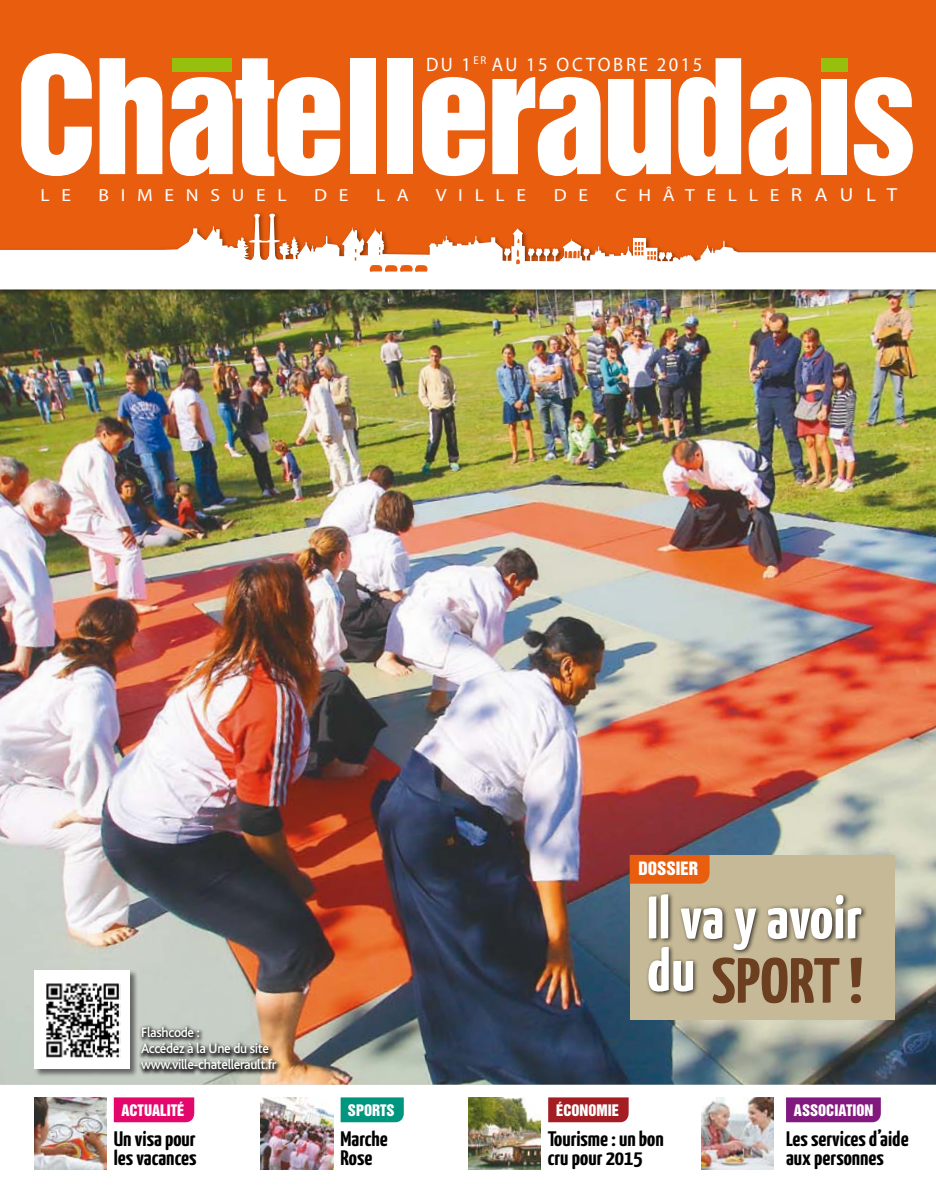
<style>
.page{position:relative;width:936px;height:1191px;background:#fff}
.page>*{position:absolute;margin:0;border:0;box-sizing:border-box;transform-origin:0 0}
.t1{font:700 63.75px "Yanone Kaffeesatz";color:#6d3f21;scale:1.1 1}
.t2{font:700 60px "Yanone Kaffeesatz";letter-spacing:.005em;color:#fff;scale:1.1 1}
.t3{font:700 21px/19.5px "Yanone Kaffeesatz";color:#000;scale:1.1 1}
.t4{font:19.5px "Myriad Pro";letter-spacing:.13em;color:#fff;scale:.95 1}
.t5{font:18.9px "Myriad Pro";color:#fff;scale:1.11 1}
.t6{font:17.55px "Myriad Pro";letter-spacing:.6em;color:#fff;scale:1.11 1}
.t7{font:16.8px "Helvetica Inserat";color:#fff}
.t8{font:14.55px "Helvetica Inserat";color:#fff}
.t9{font:500 14.25px/15.8px "Bliss";letter-spacing:-.025em;color:#fff;scale:.95 1}
.s1{font-size:18.9px}
</style>
<div class="page">
<img style="left:0;top:295px;width:935px;height:789px">
<div style="left:34px;top:969px;width:105px;height:108px;background:#000;opacity:.5"></div>
<div style="left:34px;top:969px;width:96px;height:99px;background:#fff"></div>
<img style="left:46px;top:983px;width:75px;height:75px">
<div style="left:0;top:0;width:935px;height:210px;background:#e95d0f"></div>
<div style="left:0;top:210px;width:935px;height:85px;background:#000;opacity:.5"></div>
<svg style="left:0;top:213px;width:935px;height:76px"></svg>
<svg style="left:249px;top:239px;width:31px;height:3px"></svg>
<svg style="left:634px;top:242px;width:22px;height:18px"></svg>
<svg style="left:354px;top:249px;width:2px;height:12px"></svg>
<svg style="left:370px;top:265px;width:57px;height:7px"></svg>
<svg style="left:564px;top:251px;width:15px;height:7px"></svg>
<svg style="left:516px;top:249px;width:4px;height:15px"></svg>
<svg style="left:340px;top:1097px;width:64px;height:25px;background:#099882"></svg>
<div style="left:548px;top:1097px;width:80px;height:25px;background:#a41d23"></div>
<div style="left:786px;top:1097px;width:94px;height:25px;background:#81197f"></div>
<div style="left:114px;top:1097px;width:80px;height:25px;background:#e4076b"></div>
<img style="left:261px;top:1097px;width:72px;height:72px">
<img style="left:468px;top:1097px;width:72px;height:72px">
<img style="left:701px;top:1097px;width:72px;height:72px">
<img style="left:34px;top:1097px;width:72px;height:72px">
<svg style="left:21px;top:53px;width:71px;height:123px"></svg>
<svg style="left:99px;top:58px;width:63px;height:116px"></svg>
<svg style="left:170px;top:58px;width:170px;height:118px"></svg>
<div style="left:350px;top:58px;width:25px;height:116px;background:#fff"></div>
<div style="left:387px;top:58px;width:25px;height:116px;background:#fff"></div>
<svg style="left:422px;top:77px;width:63px;height:99px"></svg>
<svg style="left:492px;top:77px;width:108px;height:99px"></svg>
<svg style="left:608px;top:79px;width:62px;height:97px"></svg>
<svg style="left:678px;top:58px;width:63px;height:118px"></svg>
<svg style="left:748px;top:77px;width:63px;height:99px"></svg>
<div style="left:820px;top:79px;width:26px;height:95px;background:#fff"></div>
<svg style="left:853px;top:77px;width:59px;height:99px"></svg>
<div style="left:172px;top:58px;width:59px;height:13px;background:#97bf0d"></div>
<div style="left:820px;top:58px;width:27px;height:13px;background:#97bf0d"></div>
<div style="left:138px;top:1024px;width:144px;height:51px;background:#000;opacity:.75"></div>
<div style="left:629px;top:855px;width:265px;height:164px;background:#c6b997"></div>
<div style="left:629px;top:855px;width:80px;height:28px;background:#e95d0f"></div>
<div style="left:645px;top:891px;width:222px;height:106px;background:#000;opacity:.75"></div>
<p class="t4" style="left:426px;top:52px;width:292px">DU 1<sup>ER</sup> AU 15 OCTOBRE 2015</p>
<p class="t6" style="left:40px;top:184px;width:27px">L E</p>
<p class="t6" style="left:98px;top:184px;width:171px">B IME NSUE L</p>
<p class="t6" style="left:314px;top:184px;width:30px">D E</p>
<p class="t6" style="left:376px;top:184px;width:30px">L A</p>
<p class="t6" style="left:435px;top:184px;width:81px">VILLE</p>
<p class="t6" style="left:553px;top:184px;width:30px">D E</p>
<p class="t6" style="left:615px;top:184px;width:78px">CHÂTE</p>
<p class="t6" style="left:727px;top:184px;width:74px">LLE <span class="s1">RA</span></p>
<p class="t5" style="left:839px;top:183px;width:53px">ULT</p>
<p class="t9" style="left:141px;top:1025px;width:144px">Flashcode :<br>Accédez à la Une du site www.ville-chatellerault.fr</p>
<p class="t7" style="left:638px;top:858px;width:61px">DOSSIER</p>
<h2 class="t2" style="left:647px;top:881px;width:197px">Il va y avoir</h2>
<h1 class="t1" style="left:647px;top:941px;width:198px"><sup>du</sup> Sport !</h1>
<p class="t8" style="left:121px;top:1101px;width:65px">ACTUALITÉ</p>
<p class="t8" style="left:348px;top:1101px;width:48px">SPORTS</p>
<p class="t8" style="left:556px;top:1101px;width:65px">ÉCONOMIE</p>
<p class="t8" style="left:793px;top:1101px;width:81px">ASSOCIATION</p>
<p class="t3" style="left:114px;top:1128px;width:77px">Un visa pour les vacances</p>
<p class="t3" style="left:340px;top:1128px;width:44px">Marche<br>Rose</p>
<p class="t3" style="left:547px;top:1128px;width:107px">Tourisme : un bon cru pour 2015</p>
<p class="t3" style="left:786px;top:1128px;width:113px">Les services d’aide aux personnes</p>
<p class="t8" style="left:362px;top:1101px;width:48px">SPORTS</p>
</div>
